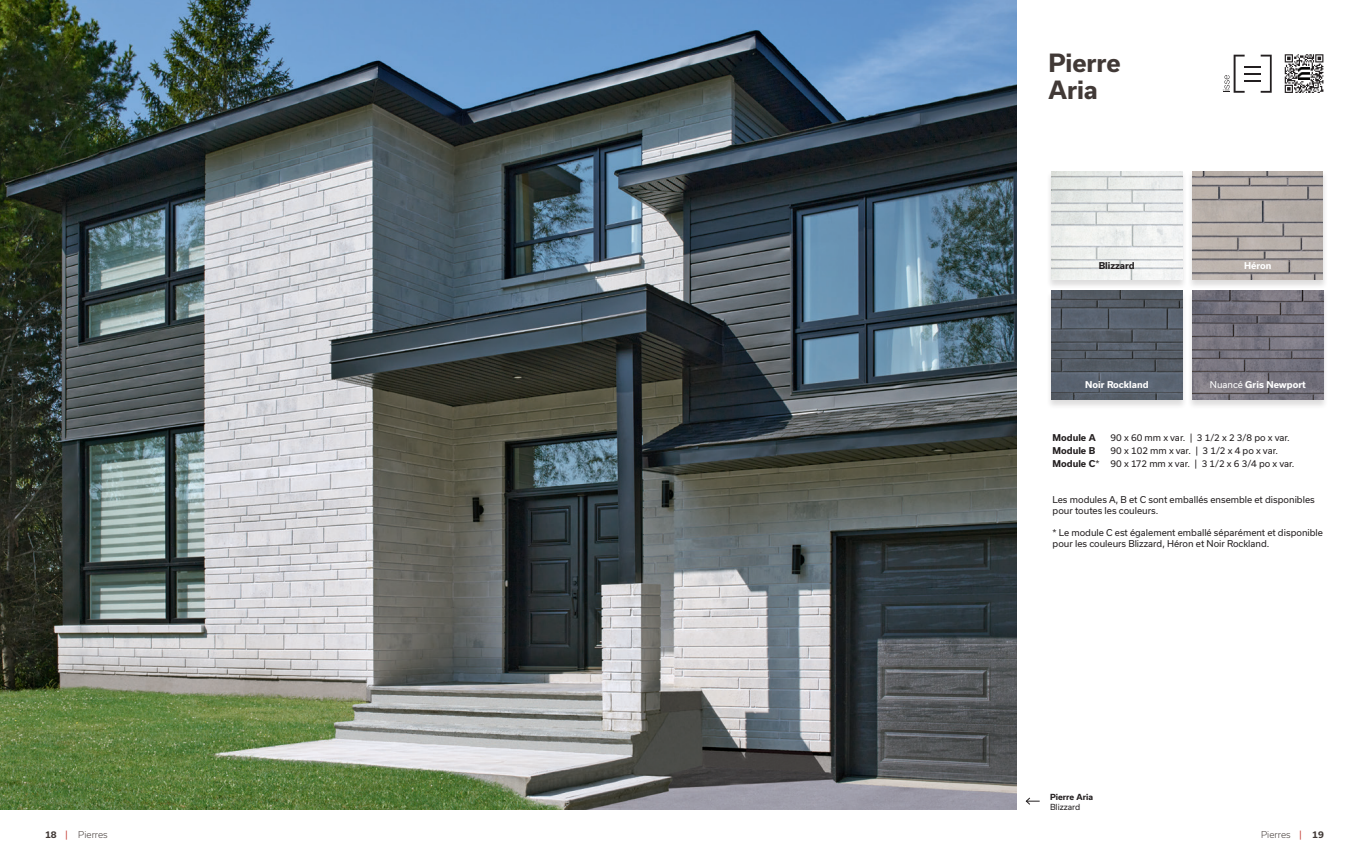
<style>
.page{position:relative;width:1368px;height:864px;background:#fff}
.page>*{position:absolute;margin:0;border:0;box-sizing:border-box;transform-origin:0 0}
.t1{font:700 24px/27px "Usual";letter-spacing:-.005em;color:#413936}
.t2{font:9px/11px "Usual";color:#231f20}
.t3{font:700 9px "Usual";color:#fff}
.t4{font:700 9px "Usual";color:#231f20}
.t5{font:300 9px "Usual";color:#413936}
.t6{font:700 8px "Usual";color:#231f20}
.t7{font:8px "Usual";color:#231f20}
.s1{font-weight:400}
.s2{font-weight:700}
.s3{font-weight:400;color:#c43f37}
</style>
<div class="page">
<img style="left:0;top:0;width:1017px;height:810px">
<div style="left:1046px;top:170px;width:141px;height:119px;background:#231f20;opacity:.15"></div>
<img style="left:1052px;top:171px;width:130px;height:109px">
<div style="left:1046px;top:290px;width:142px;height:119px;background:#231f20;opacity:.15"></div>
<img style="left:1052px;top:291px;width:131px;height:108px">
<div style="left:1187px;top:170px;width:141px;height:119px;background:#231f20;opacity:.15"></div>
<img style="left:1192px;top:171px;width:131px;height:109px">
<svg style="left:1026px;top:797px;width:14px;height:8px"></svg>
<div style="left:1187px;top:290px;width:141px;height:119px;background:#231f20;opacity:.15"></div>
<img style="left:1192px;top:291px;width:131px;height:108px">
<svg style="left:1223px;top:55px;width:49px;height:38px"></svg>
<svg style="left:1284px;top:54px;width:40px;height:39px"></svg>
<svg style="left:1285px;top:54px;width:38px;height:39px"></svg>
<h1 class="t1" style="left:1049px;top:50px;width:74px">Pierre<br>Aria</h1>
<p class="t4" style="left:1099px;top:260px;width:38px">Blizzard</p>
<p class="t3" style="left:1244px;top:260px;width:29px">Héron</p>
<p class="t3" style="left:1085px;top:380px;width:65px">Noir Rockland</p>
<p class="t3" style="left:1210px;top:380px;width:98px"><span class="s1">Nuancé</span> Gris Newport</p>
<p class="t4" style="left:1053px;top:432px;width:45px">Module A</p>
<p class="t2" style="left:1111px;top:432px;width:181px">90 x 60 mm x var. | 3 1/2 x 2 3/8 po x var.</p>
<p class="t4" style="left:1053px;top:445px;width:44px">Module B</p>
<p class="t2" style="left:1053px;top:444px;width:243px;line-height:13px;text-indent:58px">90 x 102 mm x var. | 3 1/2 x 4 po x var.<br><span class="s2">Module C</span>* 90 x 172 mm x var. | 3 1/2 x 6 3/4 po x var.</p>
<p class="t2" style="left:1053px;top:494px;width:264px">Les modules A, B et C sont emballés ensemble et disponibles pour toutes les couleurs.</p>
<p class="t2" style="left:1053px;top:527px;width:272px">* Le module C est également emballé séparément et disponible pour les couleurs Blizzard, Héron et Noir Rockland.</p>
<p class="t6" style="left:1050px;top:792px;width:45px">Pierre Aria</p>
<p class="t7" style="left:1050px;top:802px;width:32px">Blizzard</p>
<p class="t5" style="left:45px;top:829px;width:64px"><span class="s2">18</span> <span class="s3">|</span> Pierres</p>
<p class="t5" style="left:1261px;top:829px;width:64px">Pierres <span class="s3">|</span> <span class="s2">19</span></p>
</div>
